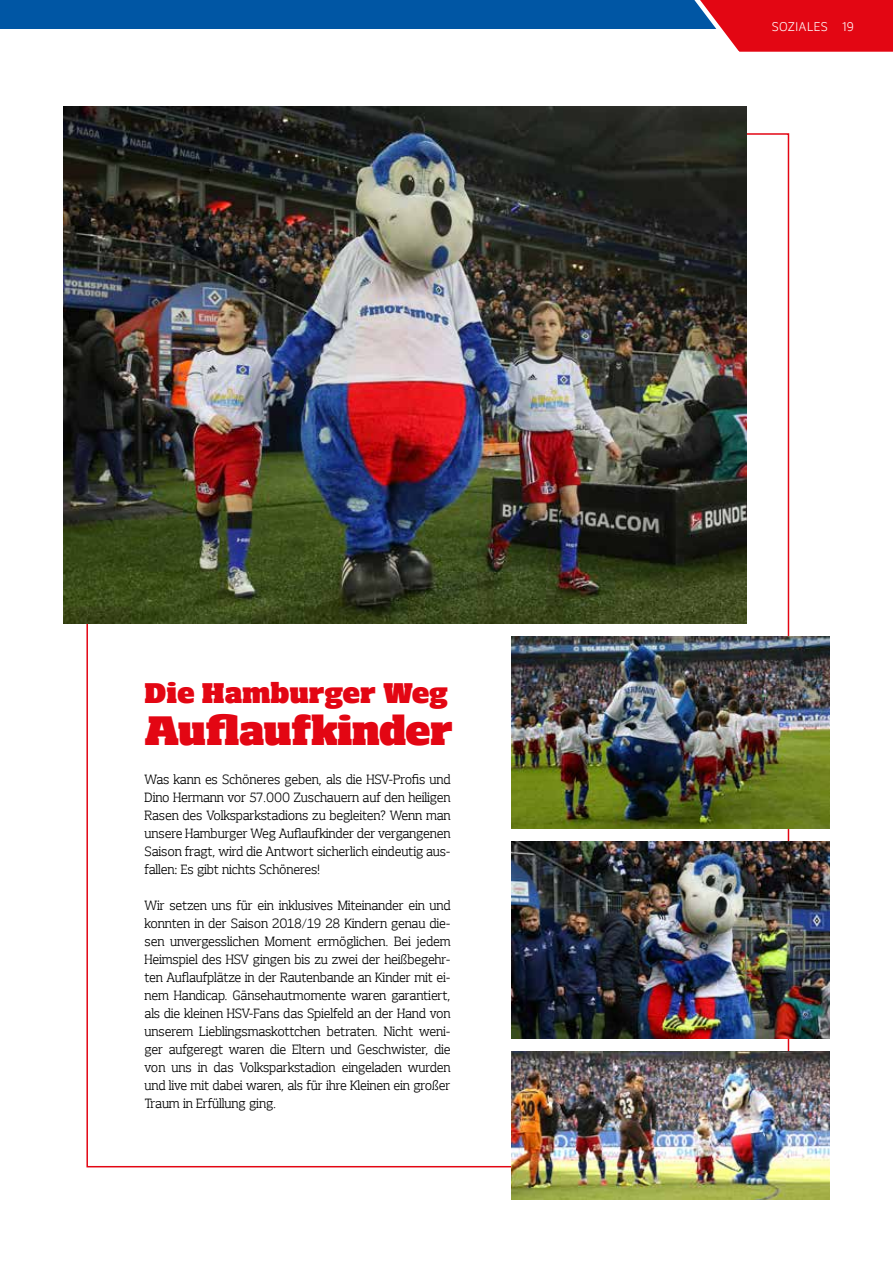
<style>
.page{position:relative;width:893px;height:1263px;background:#fff}
.page>*{position:absolute;margin:0;border:0;box-sizing:border-box;transform-origin:0 0}
.t1{font:800 39px "Hsv Slab";letter-spacing:-.02em;color:#e30613}
.t2{font:800 27px "Hsv Slab";color:#e30613}
.t3{font:300 12.75px/18px "Hsv Slab";letter-spacing:-.01em;color:#000;text-align:justify}
.t4{font:300 12px "Hsv Sans";letter-spacing:.025em;color:#fff}
</style>
<div class="page">
<img style="left:64px;top:106px;width:682px;height:518px">
<img style="left:511px;top:842px;width:318px;height:197px">
<img style="left:511px;top:1052px;width:318px;height:147px">
<img style="left:511px;top:636px;width:318px;height:193px">
<div style="left:0;top:0;width:893px;height:28px;background:#0056a4"></div>
<svg style="left:665px;top:0;width:228px;height:52px"></svg>
<h2 class="t2" style="left:145px;top:676px;width:305px">Die Hamburger Weg</h2>
<h1 class="t1" style="left:145px;top:706px;width:310px">Auflaufkinder</h1>
<p class="t3" style="left:145px;top:770px;width:308px">Was kann es Schöneres geben, als die HSV-Profis und Dino Hermann vor 57.000 Zuschauern auf den heiligen Rasen des Volksparkstadions zu begleiten? Wenn man unsere Hamburger Weg Auflaufkinder der vergangenen Saison fragt, wird die Antwort sicherlich eindeutig aus&shy;fallen: Es gibt nichts Schöneres!</p>
<p class="t3" style="left:145px;top:896px;width:308px">Wir setzen uns für ein inklusives Miteinander ein und konnten in der Saison 2018/19 28 Kindern genau die&shy;sen unvergesslichen Moment ermöglichen. Bei jedem Heimspiel des HSV gingen bis zu zwei der heißbegehr&shy;ten Auflaufplätze in der Rautenbande an Kinder mit ei&shy;nem Handicap. Gänsehautmomente waren garantiert, als die kleinen HSV-Fans das Spielfeld an der Hand von unserem Lieblingsmaskottchen betraten. Nicht weni&shy;ger aufgeregt waren die Eltern und Geschwister, die von uns in das Volksparkstadion eingeladen wurden und live mit dabei waren, als für ihre Kleinen ein großer Traum in Erfüllung ging.</p>
<p class="t4" style="left:749px;top:19px;width:91px">SOZIALES 18 |</p>
<p class="t4" style="left:772px;top:19px;width:83px">SOZIALES 19</p>
</div>
